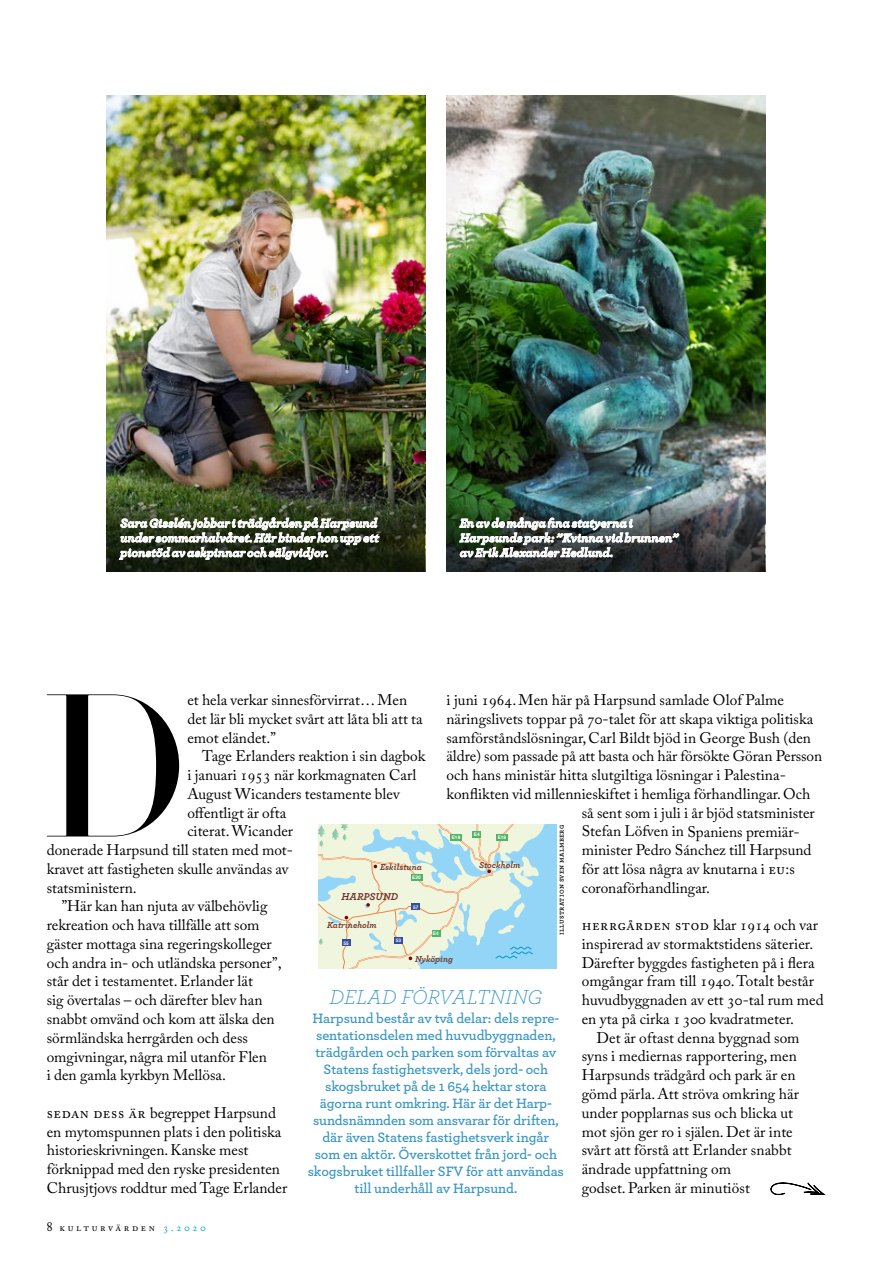
<style>
.page{position:relative;width:893px;height:1263px;background:#fff}
.page>*{position:absolute;margin:0;border:0;box-sizing:border-box;transform-origin:0 0}
.t1{font:200.4px "Didot HTF L96 Light";color:#000}
.t2{font:italic 300 21px "Archer";color:#3695c3}
.t3{font:15.3px/18.8px "Adobe Caslon Pro";color:#000}
.t4{font:15.3px "Adobe Caslon Pro";letter-spacing:.035em;color:#000}
.t5{font:600 14.25px/17px "Archer";letter-spacing:-.005em;color:#3695c3;text-align:center}
.t6{font:italic 700 12.75px/14.7px "Archer";color:#fff}
.t7{font:10.5px "Adobe Caslon Pro";letter-spacing:.255em;color:#000}
.t8{font:italic 700 10.5px "Archer";letter-spacing:.01em;color:#6f352e}
.t9{font:italic 700 9px "Archer";letter-spacing:-.005em;color:#6f352e}
.t10{font:600 7.5px "Archer";letter-spacing:.04em;color:#000}
.t11{font:700 4.8px "Helvetica";color:#fff}
.s1{font-size:14.25px}
.s2{color:#009fe1}
</style>
<div class="page">
<img style="left:107px;top:96px;width:318px;height:387px">
<img style="left:446px;top:96px;width:319px;height:403px">
<svg style="left:107px;top:483px;width:318px;height:89px;background:#2a351b"></svg>
<img style="left:446px;top:499px;width:319px;height:73px">
<div style="left:318px;top:824px;width:238px;height:145px;background:#92d5f6"></div>
<svg style="left:318px;top:824px;width:227px;height:145px"></svg>
<svg style="left:770px;top:1182px;width:56px;height:13px"></svg>
<p class="t6" style="left:120px;top:515px;width:260px">Sara Gisslén jobbar i trädgården på Harpsund under sommarhalvåret. Här binder hon upp ett pionstöd av askpinnar och sälgvidjor.</p>
<p class="t6" style="left:460px;top:515px;width:220px">En av de många fna statyerna i<br>Harpsunds park: ”Kvinna vid brunnen” av Erik Alexander Hedlund.</p>
<p class="t3" style="left:187px;top:690px;width:221px">et hela verkar sinnesförvirrat… Men</p>
<p class="t3" style="left:187px;top:709px;width:237px">det lär bli mycket svårt att låta bli att ta</p>
<p class="t3" style="left:187px;top:728px;width:90px">emot eländet.”</p>
<p class="t3" style="left:202px;top:747px;width:225px">Tage Erlanders reaktion i sin dagbok</p>
<p class="t3" style="left:187px;top:765px;width:231px">i januari 1953 när korkmagnaten Carl</p>
<p class="t3" style="left:187px;top:784px;width:214px">August Wicanders testamente blev</p>
<p class="t3" style="left:187px;top:803px;width:100px">ofentligt är ofta</p>
<p class="t3" style="left:187px;top:822px;width:107px">citerat. Wicander</p>
<p class="t3" style="left:47px;top:840px;width:248px">donerade Harpsund till staten med mot-</p>
<p class="t3" style="left:47px;top:859px;width:244px">kravet att fastigheten skulle användas av</p>
<p class="t3" style="left:47px;top:878px;width:91px">statsministern.</p>
<p class="t3" style="left:62px;top:897px;width:207px">”Här kan han njuta av välbehövlig</p>
<p class="t3" style="left:47px;top:915px;width:214px">rekreation och hava tillfälle att som</p>
<p class="t3" style="left:47px;top:934px;width:226px">gäster mottaga sina regeringskolleger</p>
<p class="t3" style="left:47px;top:953px;width:236px">och andra in- och utländska personer”,</p>
<p class="t3" style="left:47px;top:972px;width:208px">står det i testamentet. Erlander lät</p>
<p class="t3" style="left:47px;top:990px;width:217px">sig övertalas – och därefter blev han</p>
<p class="t3" style="left:47px;top:1009px;width:229px">snabbt omvänd och kom att älska den</p>
<p class="t3" style="left:47px;top:1028px;width:203px">sörmländska herrgården och dess</p>
<p class="t3" style="left:47px;top:1047px;width:222px">omgivningar, några mil utanför Flen</p>
<p class="t3" style="left:47px;top:1065px;width:181px">i den gamla kyrkbyn Mellösa.</p>
<p class="t3" style="left:47px;top:1103px;width:242px">Sedan dess är begreppet Harpsund en mytomspunnen plats i den politiska historieskrivningen. Kanske mest förknippad med den ryske presidenten Chrusjtjovs roddtur med Tage Erlander</p>
<p class="t3" style="left:446px;top:690px;width:339px">i juni 1964. Men här på Harpsund samlade Olof Palme</p>
<p class="t3" style="left:446px;top:709px;width:368px">näringslivets toppar på 70-talet för att skapa viktiga politiska</p>
<p class="t3" style="left:446px;top:728px;width:366px">samförståndslösningar, Carl Bildt bjöd in George Bush (den</p>
<p class="t3" style="left:446px;top:747px;width:377px">äldre) som passade på att basta och här försökte Göran Persson</p>
<p class="t3" style="left:446px;top:765px;width:341px">och hans ministär hitta slutgiltiga lösningar i Palestina-</p>
<p class="t3" style="left:446px;top:784px;width:365px">konfikten vid millennieskiftet i hemliga förhandlingar. Och</p>
<p class="t3" style="left:582px;top:803px;width:235px">så sent som i juli i år bjöd statsminister</p>
<p class="t3" style="left:582px;top:822px;width:220px">Stefan Löfven in Spaniens premiär-</p>
<p class="t3" style="left:582px;top:840px;width:231px">minister Pedro Sánchez till Harpsund</p>
<p class="t3" style="left:582px;top:859px;width:215px">för att lösa några av knutarna i EU:s</p>
<p class="t3" style="left:582px;top:878px;width:130px">coronaförhandlingar.</p>
<p class="t4" style="left:582px;top:916px;width:238px">Herrgården stod klar 1914 och var</p>
<p class="t3" style="left:582px;top:934px;width:233px">inspirerad av stormaktstidens säterier.</p>
<p class="t3" style="left:582px;top:953px;width:235px">Därefter byggdes fastigheten på i fera</p>
<p class="t3" style="left:582px;top:972px;width:234px">omgångar fram till 1940.Totalt består</p>
<p class="t3" style="left:582px;top:990px;width:244px">huvudbyggnaden av ett 30-tal rum med</p>
<p class="t3" style="left:582px;top:1009px;width:214px">en yta på cirka 1 300 kvadratmeter.</p>
<p class="t3" style="left:597px;top:1028px;width:205px">Det är oftast denna byggnad som</p>
<p class="t3" style="left:582px;top:1047px;width:217px">syns i mediernas rapportering, men</p>
<p class="t3" style="left:582px;top:1065px;width:215px">Harpsunds trädgård och park är en</p>
<p class="t3" style="left:582px;top:1084px;width:219px">gömd pärla. Att ströva omkring här</p>
<p class="t3" style="left:582px;top:1103px;width:213px">under popplarnas sus och blicka ut</p>
<p class="t3" style="left:582px;top:1122px;width:213px">mot sjön ger ro i själen. Det är inte</p>
<p class="t3" style="left:582px;top:1140px;width:212px">svårt att förstå att Erlander snabbt</p>
<p class="t3" style="left:582px;top:1159px;width:151px">ändrade uppfattning om</p>
<p class="t3" style="left:582px;top:1178px;width:170px">godset. Parken är minutiöst</p>
<h1 class="t1" style="left:39px;top:644px;width:151px">D</h1>
<p class="t10" style="left:556px;top:934px;width:111px;rotate:-90deg">illustration sven malmberg</p>
<p class="t11" style="left:474px;top:830px;width:7px">E4</p>
<p class="t11" style="left:498px;top:833px;width:10px">E18</p>
<p class="t11" style="left:452px;top:834px;width:10px">E18</p>
<p class="t9" style="left:380px;top:859px;width:43px">Eskilstuna</p>
<p class="t9" style="left:479px;top:857px;width:43px">Stockholm</p>
<p class="t11" style="left:412px;top:874px;width:10px">E20</p>
<p class="t8" style="left:342px;top:888px;width:58px">HA PSUND</p>
<p class="t11" style="left:413px;top:903px;width:7px">57</p>
<p class="t9" style="left:327px;top:918px;width:51px">Katrineholm</p>
<p class="t11" style="left:433px;top:929px;width:7px">E4</p>
<p class="t11" style="left:396px;top:936px;width:7px">53</p>
<p class="t11" style="left:344px;top:939px;width:7px">55</p>
<p class="t9" style="left:415px;top:952px;width:39px">Nyköping</p>
<h4 class="t2" style="left:329px;top:982px;width:214px">DELAD FÖRVALTNING</h4>
<p class="t5" style="left:308px;top:1009px;width:258px">Harpsund består av två delar: dels repre&shy;sentationsdelen med huvudbyggnaden, trädgården och parken som förvaltas av Statens fastighetsverk, dels jord- och skogsbruket på de 1 654 hektar stora ägorna runt omkring. Här är det Harp&shy;sundsnämnden som ansvarar för driften, där även Statens fastighetsverk ingår<br>som en aktör. Överskottet från jord- och skogsbruket tillfaller SFV för att användas till underhåll av Harpsund.</p>
<p class="t7" style="left:47px;top:1221px;width:160px"><span class="s1">8</span> kulturvärden <span class="s2">3.2020</span></p>
</div>
